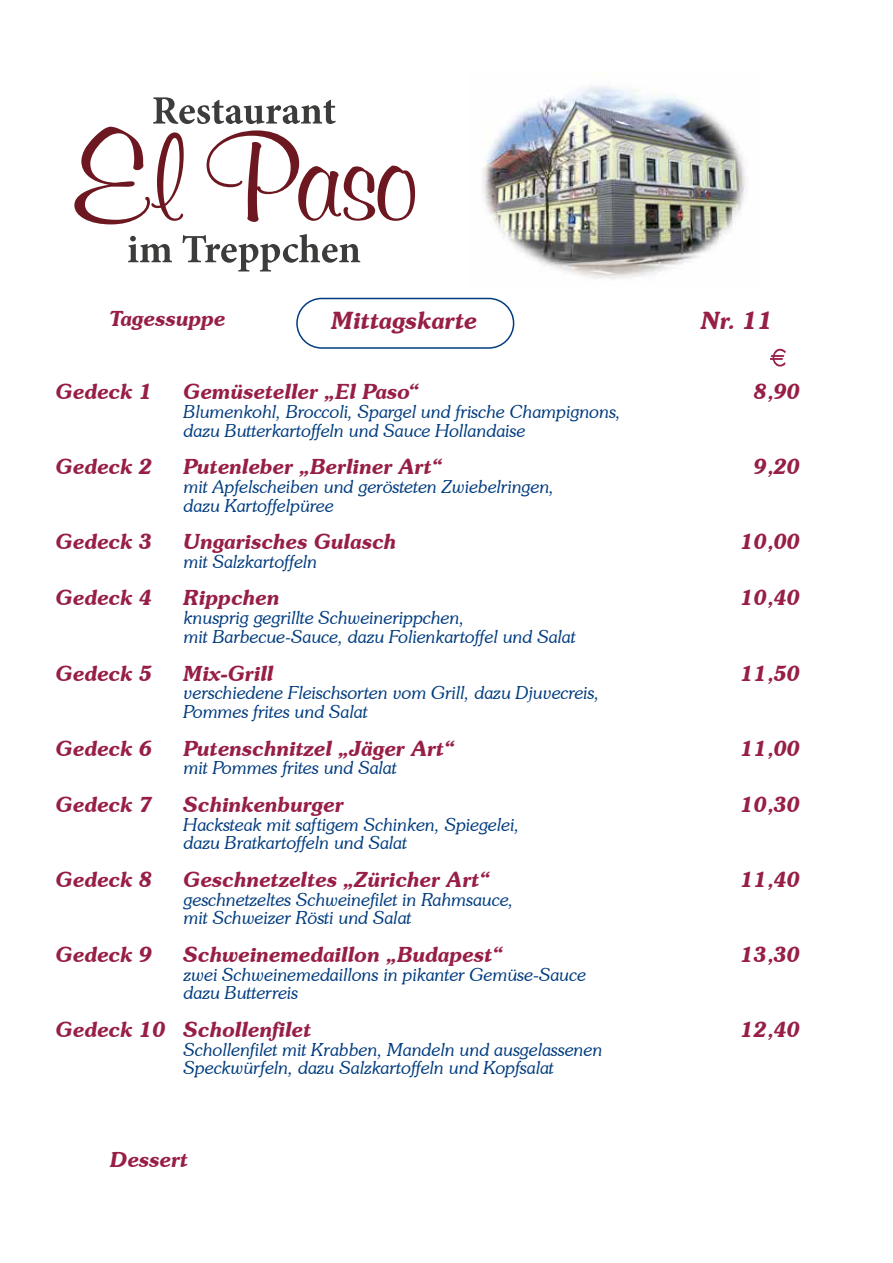
<style>
.page{position:relative;width:893px;height:1263px;background:#fff}
.page>*{position:absolute;margin:0;border:0;box-sizing:border-box;transform-origin:0 0}
.t1{font:italic 600 24px "Souvenir IT Cby BT";color:#971f45}
.t2{font:italic 600 21px "Souvenir IT Cby BT";color:#971f45}
.t3{font:italic 300 18px/18.8px "Souvenir IT Cby BT";color:#003c7f}
</style>
<div class="page">
<img style="left:770px;top:349px;width:16px;height:17px">
<div style="left:296px;top:298px;width:218px;height:51px;border:2px solid #003c7f;border-radius:25px"></div>
<img style="left:483px;top:86px;width:263px;height:193px">
<svg style="left:128px;top:234px;width:232px;height:37px"></svg>
<svg style="left:74px;top:97px;width:341px;height:127px"></svg>
<p class="t2" style="left:110px;top:306px;width:117px">Tagessuppe</p>
<h1 class="t1" style="left:332px;top:305px;width:147px">Mittagskarte</h1>
<h1 class="t1" style="left:701px;top:305px;width:73px">Nr. 11</h1>
<p class="t2" style="left:56px;top:378px;width:98px">Gedeck 1</p>
<p class="t2" style="left:184px;top:378px;width:237px">Gemüseteller „El Paso“</p>
<p class="t2" style="left:754px;top:378px;width:48px">8,90</p>
<p class="t3" style="left:184px;top:402px;width:439px">Blumenkohl, Broccoli, Spargel und frische Champignons, dazu Butterkartoffeln und Sauce Hollandaise</p>
<p class="t2" style="left:56px;top:453px;width:98px">Gedeck 2</p>
<p class="t2" style="left:184px;top:453px;width:260px">Putenleber „Berliner Art“</p>
<p class="t2" style="left:754px;top:453px;width:48px">9,20</p>
<p class="t3" style="left:184px;top:477px;width:372px">mit Apfelscheiben und gerösteten Zwiebelringen, dazu Kartoffelpüree</p>
<p class="t2" style="left:56px;top:528px;width:98px">Gedeck 3</p>
<p class="t2" style="left:184px;top:528px;width:214px">Ungarisches Gulasch</p>
<p class="t2" style="left:741px;top:528px;width:61px">10,00</p>
<p class="t3" style="left:184px;top:552px;width:135px">mit Salzkartoffeln</p>
<p class="t2" style="left:56px;top:585px;width:98px">Gedeck 4</p>
<p class="t2" style="left:184px;top:585px;width:97px">Rippchen</p>
<p class="t2" style="left:741px;top:585px;width:61px">10,40</p>
<p class="t3" style="left:184px;top:608px;width:394px">knusprig gegrillte Schweinerippchen,<br>mit Barbecue-Sauce, dazu Folienkartoffel und Salat</p>
<p class="t2" style="left:56px;top:660px;width:98px">Gedeck 5</p>
<p class="t2" style="left:184px;top:660px;width:91px">Mix-Grill</p>
<p class="t2" style="left:741px;top:660px;width:61px">11,50</p>
<p class="t3" style="left:184px;top:683px;width:417px">verschiedene Fleischsorten vom Grill, dazu Djuvecreis,<br>Pommes frites und Salat</p>
<p class="t2" style="left:56px;top:735px;width:98px">Gedeck 6</p>
<p class="t2" style="left:184px;top:735px;width:273px">Putenschnitzel „Jäger Art“</p>
<p class="t2" style="left:741px;top:735px;width:61px">11,00</p>
<p class="t3" style="left:184px;top:758px;width:215px">mit Pommes frites und Salat</p>
<p class="t2" style="left:56px;top:791px;width:98px">Gedeck 7</p>
<p class="t2" style="left:184px;top:791px;width:162px">Schinkenburger</p>
<p class="t2" style="left:741px;top:791px;width:61px">10,30</p>
<p class="t3" style="left:184px;top:814px;width:337px">Hacksteak mit saftigem Schinken, Spiegelei, dazu Bratkartoffeln und Salat</p>
<p class="t2" style="left:56px;top:866px;width:98px">Gedeck 8</p>
<p class="t2" style="left:184px;top:866px;width:308px">Geschnetzeltes „Züricher Art“</p>
<p class="t2" style="left:741px;top:866px;width:61px">11,40</p>
<p class="t3" style="left:184px;top:889px;width:331px">geschnetzeltes Schweinefilet in Rahmsauce, mit Schweizer Rösti und Salat</p>
<p class="t2" style="left:56px;top:941px;width:98px">Gedeck 9</p>
<p class="t2" style="left:184px;top:941px;width:321px">Schweinemedaillon „Budapest“</p>
<p class="t2" style="left:741px;top:941px;width:61px">13,30</p>
<p class="t3" style="left:184px;top:964px;width:404px">zwei Schweinemedaillons in pikanter Gemüse-Sauce dazu Butterreis</p>
<p class="t2" style="left:56px;top:1016px;width:257px">Gedeck 10 Schollenfilet</p>
<p class="t2" style="left:741px;top:1016px;width:61px">12,40</p>
<p class="t3" style="left:184px;top:1039px;width:420px">Schollenfilet mit Krabben, Mandeln und ausgelassenen<br>Speckwürfeln, dazu Salzkartoffeln und Kopfsalat</p>
<p class="t2" style="left:110px;top:1146px;width:79px">Dessert</p>
</div>
